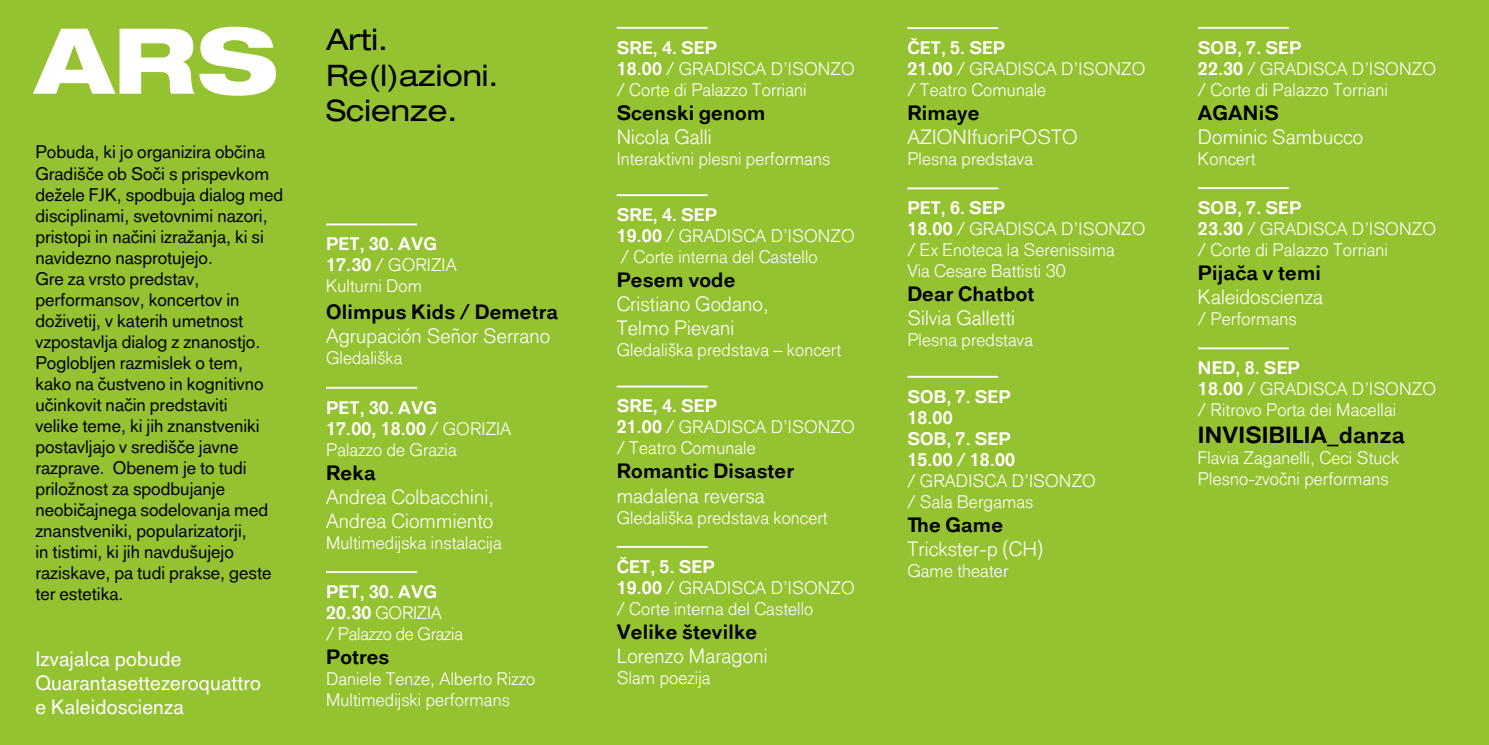
<style>
.page{position:relative;width:1489px;height:745px;background:#fff}
.page>*{position:absolute;margin:0;border:0;box-sizing:border-box;transform-origin:0 0}
.t1{font:800 expanded 91px "Helvetica Neue LT Pro";color:#fff}
.t2{font:expanded 29.75px/35.5px "Helvetica Neue LT Pro";color:#000}
.t3{font:700 22.5px "Classic Sans Rounded";letter-spacing:.01em;color:#000}
.t4{font:300 20px/24px "Classic Sans Rounded";letter-spacing:.01em;color:#fff}
.t5{font:700 20px "Classic Sans Rounded";letter-spacing:.01em;color:#000}
.t6{font:20px/24px "Classic Sans Rounded";letter-spacing:.01em;color:#fff}
.t7{font:300 17.5px/21px "Classic Sans Rounded";letter-spacing:.01em;color:#fff}
.t8{font:17.5px/21px "Classic Sans Rounded";color:#000}
.t9{font:300 17.5px/21px "Classic Sans Rounded";letter-spacing:-.01em;color:#fff}
.t10{font:700 17.5px/21px "Classic Sans Rounded";letter-spacing:.01em;color:#fff}
.s1{font-weight:700}
</style>
<div class="page">
<div style="left:0;top:0;width:1488px;height:744px;background:#95c230"></div>
<hr style="left:616px;top:27px;width:91px;height:2px;background:#fff">
<hr style="left:616px;top:194px;width:91px;height:2px;background:#fff">
<hr style="left:616px;top:385px;width:91px;height:2px;background:#fff">
<hr style="left:616px;top:545px;width:91px;height:2px;background:#fff">
<hr style="left:907px;top:27px;width:91px;height:2px;background:#fff">
<hr style="left:907px;top:187px;width:91px;height:2px;background:#fff">
<hr style="left:907px;top:375px;width:91px;height:2px;background:#fff">
<hr style="left:1197px;top:27px;width:91px;height:2px;background:#fff">
<hr style="left:1197px;top:187px;width:91px;height:2px;background:#fff">
<hr style="left:1197px;top:347px;width:91px;height:2px;background:#fff">
<hr style="left:326px;top:223px;width:91px;height:2px;background:#fff">
<hr style="left:326px;top:386px;width:91px;height:2px;background:#fff">
<hr style="left:326px;top:570px;width:91px;height:2px;background:#fff">
<h1 class="t1" style="left:35px;top:3px;width:244px">ARS</h1>
<h2 class="t2" style="left:326px;top:21px;width:174px">Arti.<br>Re(l)azioni.<br>Scienze.</h2>
<p class="t8" style="left:35px;top:142px;width:249px">Pobuda, ki jo organizira občina<br>Gradišče ob Soči s prispevkom dežele FJK, spodbuja dialog med disciplinami, svetovnimi nazori, pristopi in načini izražanja, ki si navidezno nasprotujejo.<br>Gre za vrsto predstav, performansov, koncertov in doživetij, v katerih umetnost vzpostavlja dialog z znanostjo.<br>Poglobljen razmislek o tem, kako na čustveno in kognitivno učinkovit način predstaviti<br>velike teme, ki jih znanstveniki postavljajo v središče javne razprave. Obenem je to tudi priložnost za spodbujanje neobičajnega sodelovanja med znanstveniki, popularizatorji,<br>in tistimi, ki jih navdušujejo raziskave, pa tudi prakse, geste ter estetika.</p>
<p class="t7" style="left:326px;top:233px;width:132px"><span class="s1">PET, 30. AVG<br>17.30</span> / GORIZIA<br>Kulturni Dom</p>
<p class="t5" style="left:326px;top:298px;width:233px">Olimpus Kids / Demetra</p>
<p class="t4" style="left:326px;top:324px;width:226px">Agrupación Señor Serrano</p>
<p class="t7" style="left:326px;top:347px;width:78px">Gledališka</p>
<p class="t7" style="left:326px;top:396px;width:187px"><span class="s1">PET, 30. AVG<br>17.00, 18.00</span> / GORIZIA<br>Palazzo de Grazia</p>
<p class="t5" style="left:326px;top:458px;width:51px">Reka</p>
<p class="t4" style="left:326px;top:484px;width:169px">Andrea Colbacchini,<br>Andrea Ciommiento</p>
<p class="t7" style="left:326px;top:531px;width:177px">Multimedijska instalacija</p>
<p class="t9" style="left:326px;top:580px;width:138px"><span class="s1">PET, 30. AVG<br>20.30</span> GORIZIA<br>/ Palazzo de Grazia</p>
<p class="t5" style="left:326px;top:642px;width:65px">Potres</p>
<p class="t7" style="left:326px;top:667px;width:211px">Daniele Tenze, Alberto Rizzo<br>Multimedijski performans</p>
<p class="t6" style="left:35px;top:646px;width:227px">Izvajalca pobude<br>Quarantasettezeroquattro e Kaleidoscienza</p>
<p class="t7" style="left:616px;top:37px;width:239px"><span class="s1">SRE, 4. SEP<br>18.00</span> / GRADISCA D’ISONZO / Corte di Palazzo Torriani</p>
<p class="t5" style="left:616px;top:99px;width:150px">Scenski genom</p>
<p class="t4" style="left:616px;top:124px;width:96px">Nicola Galli</p>
<p class="t7" style="left:616px;top:148px;width:215px">Interaktivni plesni performans</p>
<p class="t7" style="left:616px;top:204px;width:239px"><span class="s1">SRE, 4. SEP<br>19.00</span> / GRADISCA D’ISONZO / Corte interna del Castello</p>
<p class="t5" style="left:616px;top:266px;width:120px">Pesem vode</p>
<p class="t4" style="left:616px;top:291px;width:153px">Cristiano Godano,<br>Telmo Pievani</p>
<p class="t7" style="left:616px;top:339px;width:226px">Gledališka predstava – koncert</p>
<p class="t7" style="left:616px;top:395px;width:239px"><span class="s1">SRE, 4. SEP<br>21.00</span> / GRADISCA D’ISONZO / Teatro Comunale</p>
<p class="t5" style="left:616px;top:457px;width:179px">Romantic Disaster</p>
<p class="t4" style="left:616px;top:483px;width:150px">madalena reversa</p>
<p class="t7" style="left:616px;top:506px;width:212px">Gledališka predstava koncert</p>
<p class="t7" style="left:616px;top:555px;width:239px"><span class="s1">ČET, 5. SEP<br>19.00</span> / GRADISCA D’ISONZO / Corte interna del Castello</p>
<p class="t5" style="left:616px;top:617px;width:142px">Velike številke</p>
<p class="t4" style="left:616px;top:643px;width:152px">Lorenzo Maragoni</p>
<p class="t7" style="left:616px;top:666px;width:95px">Slam poezija</p>
<p class="t7" style="left:907px;top:37px;width:239px"><span class="s1">ČET, 5. SEP<br>21.00</span> / GRADISCA D’ISONZO / Teatro Comunale</p>
<p class="t5" style="left:907px;top:99px;width:74px">Rimaye</p>
<p class="t4" style="left:907px;top:125px;width:172px">AZIONIfuoriPOSTO</p>
<p class="t7" style="left:907px;top:148px;width:127px">Plesna predstava</p>
<p class="t7" style="left:907px;top:197px;width:239px"><span class="s1">PET, 6. SEP<br>18.00</span> / GRADISCA D’ISONZO / Ex Enoteca la Serenissima<br>Via Cesare Battisti 30</p>
<p class="t5" style="left:907px;top:280px;width:128px">Dear Chatbot</p>
<p class="t4" style="left:907px;top:306px;width:109px">Silvia Galletti</p>
<p class="t7" style="left:907px;top:329px;width:127px">Plesna predstava</p>
<p class="t10" style="left:907px;top:386px;width:109px">SOB, 7. SEP<br>18.00<br>SOB, 7. SEP<br>15.00 / 18.00</p>
<p class="t7" style="left:907px;top:469px;width:190px">/ GRADISCA D’ISONZO / Sala Bergamas</p>
<p class="t5" style="left:907px;top:510px;width:97px">The Game</p>
<p class="t4" style="left:907px;top:536px;width:137px">Trickster-p (CH)</p>
<p class="t7" style="left:907px;top:559px;width:102px">Game theater</p>
<p class="t7" style="left:1197px;top:37px;width:239px"><span class="s1">SOB, 7. SEP<br>22.30</span> / GRADISCA D’ISONZO / Corte di Palazzo Torriani</p>
<p class="t5" style="left:1197px;top:99px;width:82px">AGANiS</p>
<p class="t4" style="left:1197px;top:124px;width:167px">Dominic Sambucco</p>
<p class="t7" style="left:1197px;top:148px;width:59px">Koncert</p>
<p class="t7" style="left:1197px;top:197px;width:239px"><span class="s1">SOB, 7. SEP<br>23.30</span> / GRADISCA D’ISONZO / Corte di Palazzo Torriani</p>
<p class="t5" style="left:1197px;top:259px;width:124px">Pijača v temi</p>
<p class="t4" style="left:1197px;top:284px;width:126px">Kaleidoscienza</p>
<p class="t7" style="left:1197px;top:308px;width:100px">/ Performans</p>
<p class="t7" style="left:1197px;top:357px;width:239px"><span class="s1">NED, 8. SEP<br>18.00</span> / GRADISCA D’ISONZO / Ritrovo Porta dei Macellai</p>
<p class="t3" style="left:1197px;top:419px;width:208px">INVISIBILIA_danza</p>
<p class="t7" style="left:1197px;top:447px;width:203px">Flavia Zaganelli, Ceci Stuck<br>Plesno-zvočni performans</p>
</div>
